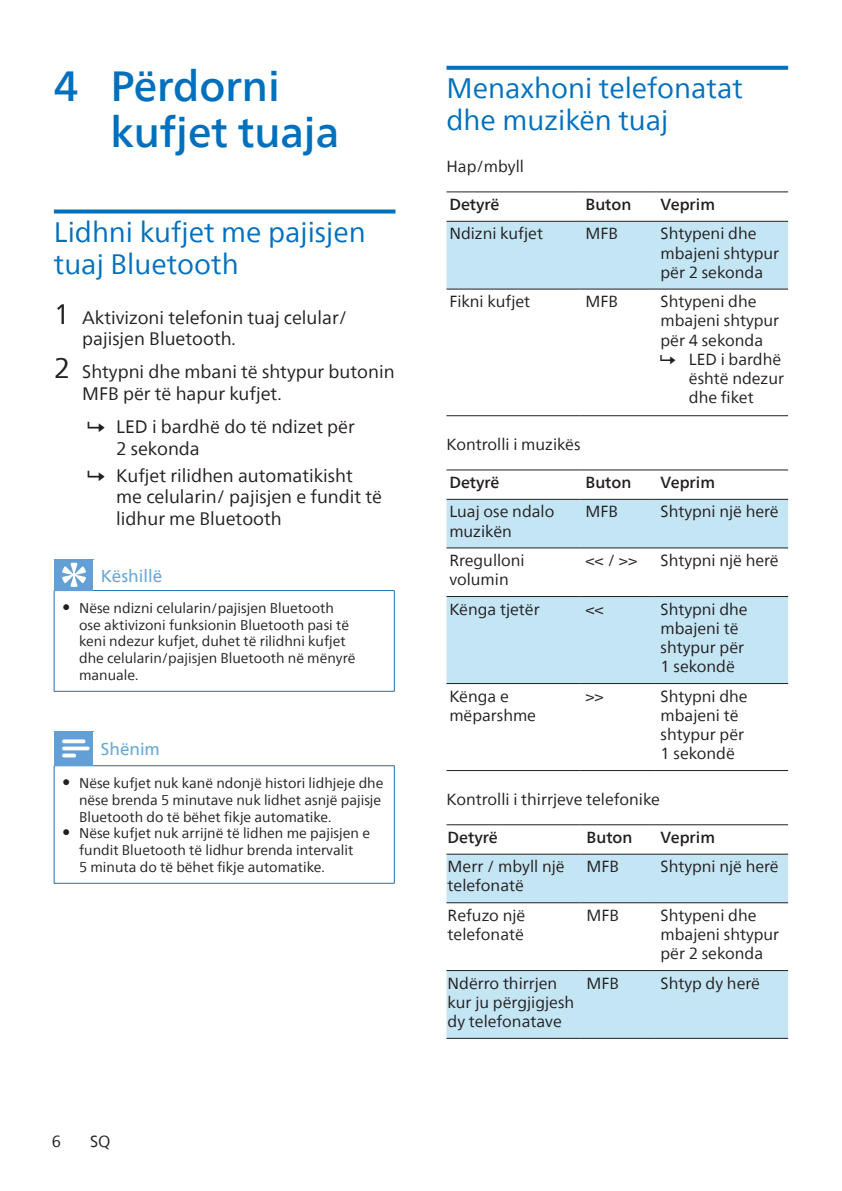
<style>
.page{position:relative;width:842px;height:1191px;background:#fff}
.page>*{position:absolute;margin:0;border:0;box-sizing:border-box;transform-origin:0 0}
.t1{font:500 42px/46px "Neue Frutiger World";color:#0070bd}
.heading2{font:28px/32px "Neue Frutiger World";color:#0070bd}
.t2{font:18px/21.6px "Neue Frutiger World";color:#231f20}
.notes-caption-paragr{font:17px "Neue Frutiger World";color:#66a9d7}
.Body_Text{font:16px/19.2px "Neue Frutiger World";color:#231f20}
.Body_Text__0{font:16px "Neue Frutiger World";color:#231f20}
.Body_Text-2{font:500 16px "Neue Frutiger World";color:#231f20}
.t3{font:14px/16.8px "Neue Frutiger World";color:#231f20}
.s1{font-size:28px}
.s2{font-size:17px}
</style>
<div class="page">
<svg style="left:54px;top:209px;width:341px;height:4px"></svg>
<hr style="left:394px;top:591px;width:1px;height:100px;background:#1971b4">
<hr style="left:54px;top:591px;width:1px;height:100px;background:#1971b4">
<hr style="left:54px;top:691px;width:39px;height:1px;background:#1971b4">
<hr style="left:93px;top:691px;width:302px;height:1px;background:#1971b4">
<hr style="left:93px;top:590px;width:302px;height:1px;background:#1971b4">
<hr style="left:54px;top:590px;width:39px;height:1px;background:#1971b4">
<div style="left:54px;top:559px;width:39px;height:31px;background:#629fd5"></div>
<hr style="left:93px;top:559px;width:1px;height:31px;background:#629fd5">
<svg style="left:62px;top:562px;width:24px;height:25px"></svg>
<hr style="left:394px;top:766px;width:1px;height:117px;background:#1971b4">
<hr style="left:54px;top:766px;width:1px;height:117px;background:#1971b4">
<hr style="left:54px;top:883px;width:39px;height:1px;background:#1971b4">
<hr style="left:93px;top:883px;width:302px;height:1px;background:#1971b4">
<hr style="left:93px;top:765px;width:302px;height:1px;background:#1971b4">
<hr style="left:54px;top:765px;width:39px;height:1px;background:#1971b4">
<div style="left:54px;top:731px;width:39px;height:34px;background:#629fd5"></div>
<hr style="left:93px;top:731px;width:1px;height:34px;background:#629fd5">
<svg style="left:62px;top:739px;width:28px;height:18px"></svg>
<svg style="left:446px;top:66px;width:342px;height:4px"></svg>
<div style="left:446px;top:222px;width:342px;height:66px;background:#c4e5f4"></div>
<hr style="left:446px;top:191px;width:134px;height:1px;background:#231f20">
<hr style="left:580px;top:191px;width:75px;height:1px;background:#231f20">
<hr style="left:655px;top:191px;width:133px;height:1px;background:#231f20">
<hr style="left:446px;top:221px;width:134px;height:1px;background:#231f20">
<hr style="left:580px;top:221px;width:75px;height:1px;background:#231f20">
<hr style="left:655px;top:221px;width:133px;height:1px;background:#231f20">
<hr style="left:446px;top:288px;width:134px;height:1px;background:#231f20">
<hr style="left:580px;top:288px;width:75px;height:1px;background:#231f20">
<hr style="left:655px;top:288px;width:133px;height:1px;background:#231f20">
<hr style="left:446px;top:415px;width:134px;height:1px;background:#231f20">
<hr style="left:580px;top:415px;width:75px;height:1px;background:#231f20">
<hr style="left:655px;top:415px;width:133px;height:1px;background:#231f20">
<svg style="left:446px;top:500px;width:342px;height:183px;fill:#c4e5f4"></svg>
<hr style="left:446px;top:469px;width:134px;height:1px;background:#231f20">
<hr style="left:580px;top:469px;width:75px;height:1px;background:#231f20">
<hr style="left:655px;top:469px;width:133px;height:1px;background:#231f20">
<hr style="left:446px;top:499px;width:134px;height:1px;background:#231f20">
<hr style="left:580px;top:499px;width:75px;height:1px;background:#231f20">
<hr style="left:655px;top:499px;width:133px;height:1px;background:#231f20">
<hr style="left:446px;top:547px;width:134px;height:1px;background:#231f20">
<hr style="left:580px;top:547px;width:75px;height:1px;background:#231f20">
<hr style="left:655px;top:547px;width:133px;height:1px;background:#231f20">
<hr style="left:446px;top:596px;width:134px;height:1px;background:#231f20">
<hr style="left:580px;top:596px;width:75px;height:1px;background:#231f20">
<hr style="left:655px;top:596px;width:133px;height:1px;background:#231f20">
<hr style="left:446px;top:683px;width:134px;height:1px;background:#231f20">
<hr style="left:580px;top:683px;width:75px;height:1px;background:#231f20">
<hr style="left:655px;top:683px;width:133px;height:1px;background:#231f20">
<hr style="left:446px;top:770px;width:134px;height:1px;background:#231f20">
<hr style="left:580px;top:770px;width:75px;height:1px;background:#231f20">
<hr style="left:655px;top:770px;width:133px;height:1px;background:#231f20">
<svg style="left:446px;top:854px;width:342px;height:183px;fill:#c4e5f4"></svg>
<hr style="left:446px;top:824px;width:134px;height:1px;background:#231f20">
<hr style="left:580px;top:824px;width:75px;height:1px;background:#231f20">
<hr style="left:655px;top:824px;width:133px;height:1px;background:#231f20">
<hr style="left:446px;top:853px;width:134px;height:1px;background:#231f20">
<hr style="left:580px;top:853px;width:75px;height:1px;background:#231f20">
<hr style="left:655px;top:853px;width:133px;height:1px;background:#231f20">
<hr style="left:446px;top:902px;width:134px;height:1px;background:#231f20">
<hr style="left:580px;top:902px;width:75px;height:1px;background:#231f20">
<hr style="left:655px;top:902px;width:133px;height:1px;background:#231f20">
<hr style="left:446px;top:970px;width:134px;height:1px;background:#231f20">
<hr style="left:580px;top:970px;width:75px;height:1px;background:#231f20">
<hr style="left:655px;top:970px;width:133px;height:1px;background:#231f20">
<hr style="left:446px;top:1037px;width:134px;height:1px;background:#231f20">
<hr style="left:580px;top:1037px;width:75px;height:1px;background:#231f20">
<hr style="left:655px;top:1037px;width:133px;height:1px;background:#231f20">
<p class="t1" style="left:111px;top:64px;width:230px;text-indent:-57px">4 Përdorni kufjet tuaja</p>
<p class="heading2" style="left:54px;top:216px;width:313px">Lidhni kufjet me pajisjen tuaj Bluetooth</p>
<p class="t2" style="left:82px;top:307px;width:266px;text-indent:-28px"><span class="s1">1</span> Aktivizoni telefonin tuaj celular/ pajisjen Bluetooth.</p>
<p class="t2" style="left:82px;top:361px;width:314px;text-indent:-28px"><span class="s1">2</span> Shtypni dhe mbani të shtypur butonin<br>MFB për të hapur kufjet.</p>
<p class="t2" style="left:116px;top:416px;width:240px">LED i bardhë do të ndizet për<br>2 sekonda</p>
<p class="t2" style="left:116px;top:465px;width:267px">Kufjet rilidhen automatikisht me celularin/ pajisjen e fundit të lidhur me Bluetooth</p>
<p class="notes-caption-paragr" style="left:101px;top:562px;width:63px">Këshillë</p>
<p class="t3" style="left:79px;top:599px;width:278px;text-indent:-17px"><span class="s2">•</span> Nëse ndizni celularin/pajisjen Bluetooth ose aktivizoni funksionin Bluetooth pasi të keni ndezur kufjet, duhet të rilidhni kufjet dhe celularin/pajisjen Bluetooth në mënyrë manuale.</p>
<p class="notes-caption-paragr" style="left:101px;top:736px;width:61px">Shënim</p>
<p class="t3" style="left:79px;top:775px;width:306px;text-indent:-17px"><span class="s2">•</span> Nëse kufjet nuk kanë ndonjë histori lidhjeje dhe nëse brenda 5 minutave nuk lidhet asnjë pajisje<br>Bluetooth do të bëhet fikje automatike.</p>
<p class="t3" style="left:79px;top:825px;width:292px;text-indent:-17px"><span class="s2">•</span> Nëse kufjet nuk arrijnë të lidhen me pajisjen e fundit Bluetooth të lidhur brenda intervalit<br>5 minuta do të bëhet fikje automatike.</p>
<p class="Body_Text" style="left:52px;top:1131px;width:11px">6</p>
<p class="Body_Text" style="left:90px;top:1131px;width:22px">SQ</p>
<p class="heading2" style="left:446px;top:73px;width:298px">Menaxhoni telefonatat dhe muzikën tuaj</p>
<p class="Body_Text__0" style="left:446px;top:154px;width:79px">Hap/mbyll</p>
<p class="Body_Text-2" style="left:449px;top:191px;width:52px">Detyrë</p>
<p class="Body_Text-2" style="left:585px;top:191px;width:47px">Buton</p>
<p class="Body_Text-2" style="left:660px;top:191px;width:56px">Veprim</p>
<p class="Body_Text" style="left:449px;top:224px;width:95px">Ndizni kufjet</p>
<p class="Body_Text" style="left:585px;top:224px;width:34px">MFB</p>
<p class="Body_Text" style="left:660px;top:224px;width:120px">Shtypeni dhe mbajeni shtypur për 2 sekonda</p>
<p class="Body_Text" style="left:449px;top:292px;width:82px">Fikni kufjet</p>
<p class="Body_Text" style="left:585px;top:292px;width:34px">MFB</p>
<p class="Body_Text" style="left:660px;top:292px;width:120px">Shtypeni dhe mbajeni shtypur për 4 sekonda</p>
<p class="Body_Text" style="left:689px;top:350px;width:97px">LED i bardhë është ndezur dhe fiket</p>
<p class="Body_Text__0" style="left:446px;top:432px;width:135px">Kontrolli i muzikës</p>
<p class="Body_Text-2" style="left:449px;top:469px;width:52px">Detyrë</p>
<p class="Body_Text-2" style="left:585px;top:469px;width:47px">Buton</p>
<p class="Body_Text-2" style="left:660px;top:469px;width:56px">Veprim</p>
<p class="Body_Text" style="left:449px;top:502px;width:107px">Luaj ose ndalo muzikën</p>
<p class="Body_Text" style="left:585px;top:502px;width:34px">MFB</p>
<p class="Body_Text" style="left:660px;top:502px;width:120px">Shtypni një herë</p>
<p class="Body_Text" style="left:449px;top:551px;width:77px">Rregulloni volumin</p>
<p class="Body_Text" style="left:585px;top:551px;width:53px">&lt;&lt; / &gt;&gt;</p>
<p class="Body_Text" style="left:660px;top:551px;width:120px">Shtypni një herë</p>
<p class="Body_Text" style="left:449px;top:599px;width:92px">Kënga tjetër</p>
<p class="Body_Text" style="left:585px;top:599px;width:20px">&lt;&lt;</p>
<p class="Body_Text" style="left:660px;top:599px;width:89px">Shtypni dhe mbajeni të shtypur për<br>1 sekondë</p>
<p class="Body_Text" style="left:449px;top:686px;width:88px">Kënga e mëparshme</p>
<p class="Body_Text" style="left:585px;top:686px;width:20px">&gt;&gt;</p>
<p class="Body_Text" style="left:660px;top:686px;width:89px">Shtypni dhe mbajeni të shtypur për<br>1 sekondë</p>
<p class="Body_Text__0" style="left:446px;top:787px;width:215px">Kontrolli i thirrjeve telefonike</p>
<p class="Body_Text-2" style="left:448px;top:824px;width:52px">Detyrë</p>
<p class="Body_Text-2" style="left:586px;top:824px;width:47px">Buton</p>
<p class="Body_Text-2" style="left:660px;top:824px;width:56px">Veprim</p>
<p class="Body_Text" style="left:448px;top:857px;width:119px">Merr / mbyll një telefonatë</p>
<p class="Body_Text" style="left:586px;top:857px;width:34px">MFB</p>
<p class="Body_Text" style="left:660px;top:857px;width:120px">Shtypni një herë</p>
<p class="Body_Text" style="left:448px;top:906px;width:79px">Refuzo një telefonatë</p>
<p class="Body_Text" style="left:586px;top:906px;width:34px">MFB</p>
<p class="Body_Text" style="left:660px;top:906px;width:120px">Shtypeni dhe mbajeni shtypur për 2 sekonda</p>
<p class="Body_Text" style="left:448px;top:973px;width:128px">Ndërro thirrjen kur ju përgjigjesh dy telefonatave</p>
<p class="Body_Text" style="left:586px;top:973px;width:34px">MFB</p>
<p class="Body_Text" style="left:660px;top:973px;width:101px">Shtyp dy herë</p>
</div>
